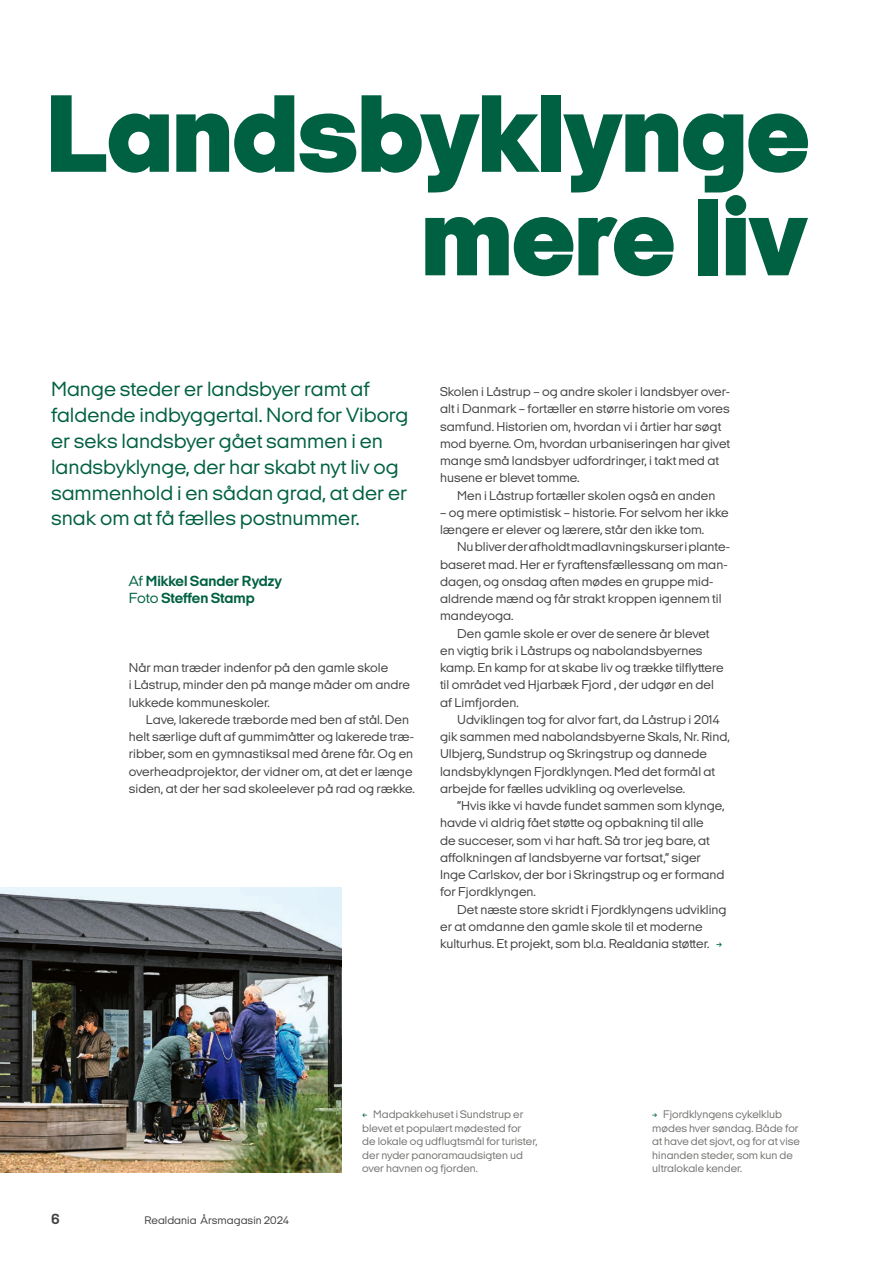
<style>
.page{position:relative;width:893px;height:1263px;background:#fff}
.page>*{position:absolute;margin:0;border:0;box-sizing:border-box;transform-origin:0 0}
.t1{font:900 112.5px/103.5px "Italian Plate No 2 Expanded";letter-spacing:-.005em;color:#006042;text-align:right}
.t2{font:21px/25.8px "Italian Plate No 2 Expanded";color:#006042}
.t3{font:700 15px/17.2px "Italian Plate No 2 Expanded";color:#006042}
.t4{font:700 15px "Italian Plate No 2 Expanded";color:#404140}
.t5{font:13.2px/17.2px "Italian Plate No 2 Expanded";color:#404140}
.t6{font:11.25px/13.5px "Italian Plate No 2 Expanded";color:#727270}
.t7{font:11.25px "Italian Plate No 2 Expanded";color:#404140}
.s1{color:#007055}
.s2{font-weight:400}
.s3{color:#006042}
</style>
<div class="page">
<img style="left:0;top:887px;width:341px;height:285px">
<h1 class="t1" style="left:46px;top:80px;width:765px">Landsbyklynge mere liv</h1>
<h2 class="t2" style="left:51px;top:376px;width:359px">Mange steder er landsbyer ramt af faldende indbyggertal. Nord for Viborg er seks landsbyer gået sammen i en landsbyklynge, der har skabt nyt liv og sammenhold i en sådan grad, at der er snak om at få fælles postnummer.</h2>
<p class="t5" style="left:440px;top:383px;width:291px">Skolen i Låstrup – og andre skoler i landsbyer over&shy;alt i Danmark – fortæller en større historie om vores samfund. Historien om, hvordan vi i årtier har søgt mod byerne. Om, hvordan urbaniseringen har givet mange små landsbyer udfordringer, i takt med at husene er blevet tomme.</p>
<p class="t5" style="left:457px;top:486px;width:260px">Men i Låstrup fortæller skolen også en anden</p>
<p class="t5" style="left:440px;top:503px;width:290px">– og mere optimistisk – historie. For selvom her ikke længere er elever og lærere, står den ikke tom.</p>
<p class="t5" style="left:457px;top:538px;width:274px">Nu bliver der afholdt madlavningskurser i plante-</p>
<p class="t5" style="left:440px;top:555px;width:289px">baseret mad. Her er fyraftensfællessang om man-</p>
<p class="t5" style="left:440px;top:572px;width:275px">dagen, og onsdag aften mødes en gruppe mid-</p>
<p class="t5" style="left:440px;top:590px;width:283px">aldrende mænd og får strakt kroppen igennem til</p>
<p class="t5" style="left:440px;top:607px;width:75px">mandeyoga.</p>
<p class="t5" style="left:457px;top:624px;width:254px">Den gamle skole er over de senere år blevet</p>
<p class="t5" style="left:440px;top:641px;width:264px">en vigtig brik i Låstrups og nabolandsbyernes</p>
<p class="t5" style="left:440px;top:659px;width:285px">kamp. En kamp for at skabe liv og trække tilflyttere</p>
<p class="t5" style="left:440px;top:676px;width:275px">til området ved Hjarbæk Fjord , der udgør en del</p>
<p class="t5" style="left:440px;top:693px;width:80px">af Limfjorden.</p>
<p class="t5" style="left:457px;top:710px;width:264px">Udviklingen tog for alvor fart, da Låstrup i 2014</p>
<p class="t5" style="left:440px;top:728px;width:291px">gik sammen med nabolandsbyerne Skals, Nr. Rind,</p>
<p class="t5" style="left:440px;top:745px;width:269px">Ulbjerg, Sundstrup og Skringstrup og dannede</p>
<p class="t5" style="left:440px;top:762px;width:277px">landsbyklyngen Fjordklyngen. Med det formål at</p>
<p class="t5" style="left:440px;top:779px;width:247px">arbejde for fælles udvikling og overlevelse.</p>
<p class="t5" style="left:457px;top:797px;width:269px">”Hvis ikke vi havde fundet sammen som klynge,</p>
<p class="t5" style="left:440px;top:814px;width:265px">havde vi aldrig fået støtte og opbakning til alle</p>
<p class="t5" style="left:440px;top:831px;width:271px">de succeser, som vi har haft. Så tror jeg bare, at</p>
<p class="t5" style="left:440px;top:848px;width:262px">affolkningen af landsbyerne var fortsat,” siger</p>
<p class="t5" style="left:440px;top:866px;width:286px">Inge Carlskov, der bor i Skringstrup og er formand</p>
<p class="t5" style="left:440px;top:883px;width:97px">for Fjordklyngen.</p>
<p class="t5" style="left:457px;top:900px;width:271px">Det næste store skridt i Fjordklyngens udvikling</p>
<p class="t5" style="left:440px;top:917px;width:264px">er at omdanne den gamle skole til et moderne</p>
<p class="t5" style="left:440px;top:935px;width:284px">kulturhus. Et projekt, som bl.a. Realdania støtter. <span class="s1">→</span></p>
<p class="t3" style="left:129px;top:572px;width:155px"><span class="s2">Af</span> Mikkel Sander Rydzy<br><span class="s2">Foto</span> Steffen Stamp</p>
<p class="t5" style="left:129px;top:659px;width:283px">Når man træder indenfor på den gamle skole<br>i Låstrup, minder den på mange måder om andre lukkede kommuneskoler.</p>
<p class="t5" style="left:129px;top:710px;width:287px;text-indent:17px">Lave, lakerede træborde med ben af stål. Den helt særlige duft af gummimåtter og lakerede træ&shy;ribber, som en gymnastiksal med årene får. Og en overheadprojektor, der vidner om, at det er længe siden, at der her sad skoleelever på rad og række.</p>
<p class="t4" style="left:51px;top:1209px;width:10px">6</p>
<p class="t7" style="left:145px;top:1213px;width:146px">Realdania Årsmagasin 2024</p>
<p class="t6" style="left:362px;top:1107px;width:177px"><span class="s3">←</span> Madpakkehuset i Sundstrup er blevet et populært mødested for de lokale og udflugtsmål for turister, der nyder panoramaudsigten ud over havnen og fjorden.</p>
<p class="t6" style="left:652px;top:1108px;width:149px"><span class="s3">→</span> Fjordklyngens cykelklub mødes hver søndag. Både for at have det sjovt, og for at vise hinanden steder, som kun de ultralokale kender.</p>
</div>
